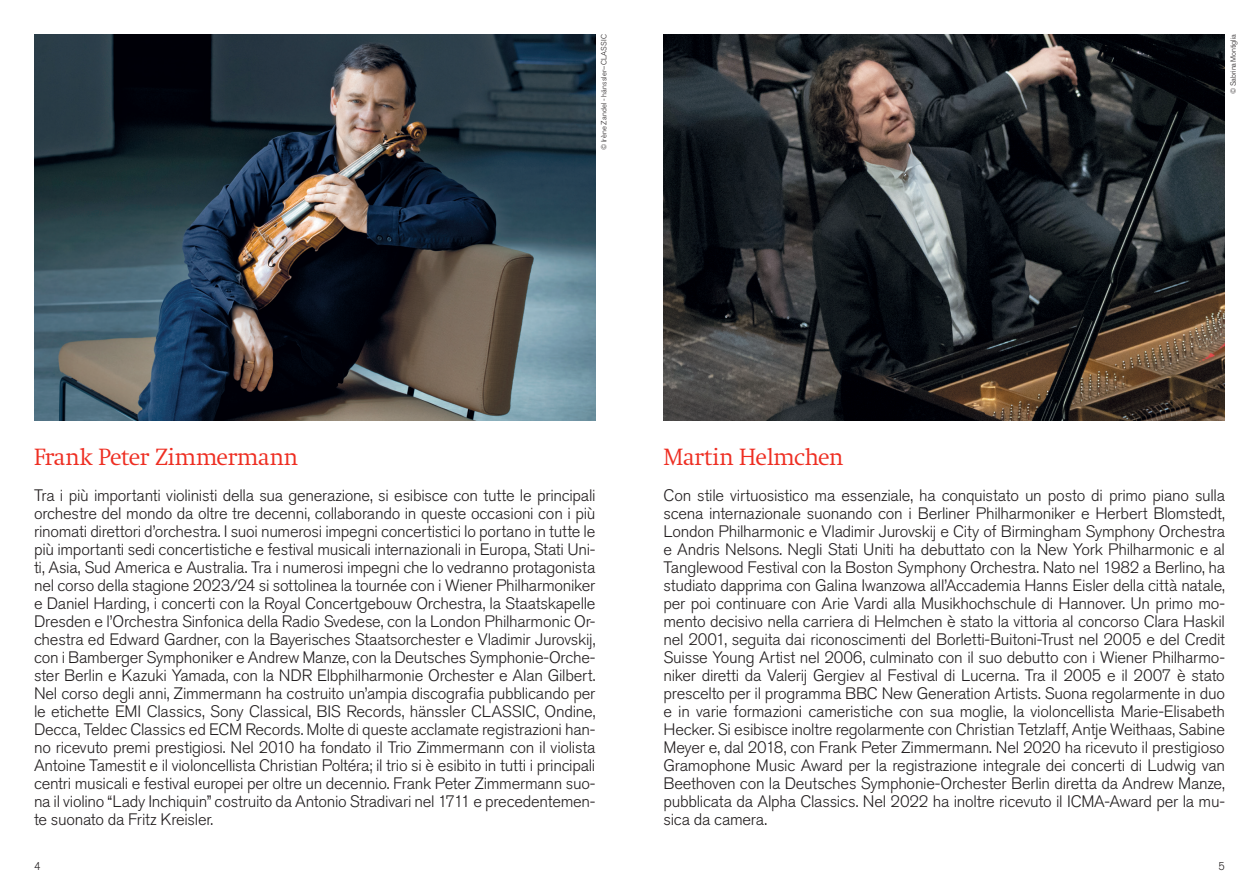
<style>
.page{position:relative;width:1259px;height:893px;background:#fff}
.page>*{position:absolute;margin:0;border:0;box-sizing:border-box;transform-origin:0 0}
.t1{font:300 24px "Swift Neue LT Pro";letter-spacing:-.015em;color:#ee2e22}
.t2{font:300 16.5px/18px "Akzidenz Grotesk Pro";letter-spacing:-.015em;color:#231f20;text-align:justify}
.t3{font:300 11.25px "Akzidenz Grotesk Pro";color:#231f20}
.t4{font:300 7.5px "Akzidenz Grotesk Pro";letter-spacing:.02em;color:#231f20}
.t5{font:300 7.5px "Akzidenz Grotesk Pro";letter-spacing:-.005em;color:#231f20}
</style>
<div class="page">
<img style="left:34px;top:34px;width:561px;height:386px">
<img style="left:663px;top:34px;width:562px;height:386px">
<p class="t4" style="left:599px;top:150px;width:118px;rotate:-90deg">© Irène Zandel - hänssler–CLASSIC</p>
<p class="t5" style="left:1228px;top:94px;width:61px;rotate:-90deg">© Sabrina Montiglia</p>
<h1 class="t1" style="left:34px;top:443px;width:266px">Frank Peter Zimmermann</h1>
<p class="t2" style="left:34px;top:486px;width:563px">Tra i più importanti violinisti della sua generazione, si esibisce con tutte le principali orchestre del mondo da oltre tre decenni, collaborando in queste occasioni con i più rinomati direttori d’orchestra. I suoi numerosi impegni concertistici lo portano in tutte le più importanti sedi concertistiche e festival musicali internazionali in Europa, Stati Uni&shy;ti, Asia, Sud America e Australia. Tra i numerosi impegni che lo vedranno protagonista nel corso della stagione 2023/24 si sottolinea la tournée con i Wiener Philharmoniker e Daniel Harding, i concerti con la Royal Concertgebouw Orchestra, la Staatskapelle Dresden e l’Orchestra Sinfonica della Radio Svedese, con la London Philharmonic Or&shy;chestra ed Edward Gardner, con la Bayerisches Staatsorchester e Vladimir Jurovskij, con i Bamberger Symphoniker e Andrew Manze, con la Deutsches Symphonie-Orche&shy;ster Berlin e Kazuki Yamada, con la NDR Elbphilharmonie Orchester e Alan Gilbert.<br>Nel corso degli anni, Zimmermann ha costruito un’ampia discografia pubblicando per le etichette EMI Classics, Sony Classical, BIS Records, hänssler CLASSIC, Ondine, Decca, Teldec Classics ed ECM Records. Molte di queste acclamate registrazioni han&shy;no ricevuto premi prestigiosi. Nel 2010 ha fondato il Trio Zimmermann con il violista Antoine Tamestit e il violoncellista Christian Poltéra; il trio si è esibito in tutti i principali centri musicali e festival europei per oltre un decennio. Frank Peter Zimmermann suo&shy;na il violino “Lady Inchiquin” costruito da Antonio Stradivari nel 1711 e precedentemen&shy;te suonato da Fritz Kreisler.</p>
<h1 class="t1" style="left:663px;top:443px;width:181px">Martin Helmchen</h1>
<p class="t2" style="left:663px;top:486px;width:563px">Con stile virtuosistico ma essenziale, ha conquistato un posto di primo piano sulla scena internazionale suonando con i Berliner Philharmoniker e Herbert Blomstedt, London Philharmonic e Vladimir Jurovskij e City of Birmingham Symphony Orchestra e Andris Nelsons. Negli Stati Uniti ha debuttato con la New York Philharmonic e al Tanglewood Festival con la Boston Symphony Orchestra. Nato nel 1982 a Berlino, ha studiato dapprima con Galina Iwanzowa all’Accademia Hanns Eisler della città natale, per poi continuare con Arie Vardi alla Musikhochschule di Hannover. Un primo mo&shy;mento decisivo nella carriera di Helmchen è stato la vittoria al concorso Clara Haskil nel 2001, seguita dai riconoscimenti del Borletti-Buitoni-Trust nel 2005 e del Credit Suisse Young Artist nel 2006, culminato con il suo debutto con i Wiener Philharmo&shy;niker diretti da Valerij Gergiev al Festival di Lucerna. Tra il 2005 e il 2007 è stato prescelto per il programma BBC New Generation Artists. Suona regolarmente in duo e in varie formazioni cameristiche con sua moglie, la violoncellista Marie-Elisabeth Hecker. Si esibisce inoltre regolarmente con Christian Tetzlaff, Antje Weithaas, Sabine Meyer e, dal 2018, con Frank Peter Zimmermann. Nel 2020 ha ricevuto il prestigioso Gramophone Music Award per la registrazione integrale dei concerti di Ludwig van Beethoven con la Deutsches Symphonie-Orchester Berlin diretta da Andrew Manze, pubblicata da Alpha Classics. Nel 2022 ha inoltre ricevuto il ICMA-Award per la mu&shy;sica da camera.</p>
<p class="t3" style="left:34px;top:859px;width:8px">4</p>
<p class="t3" style="left:1218px;top:859px;width:8px">5</p>
</div>
